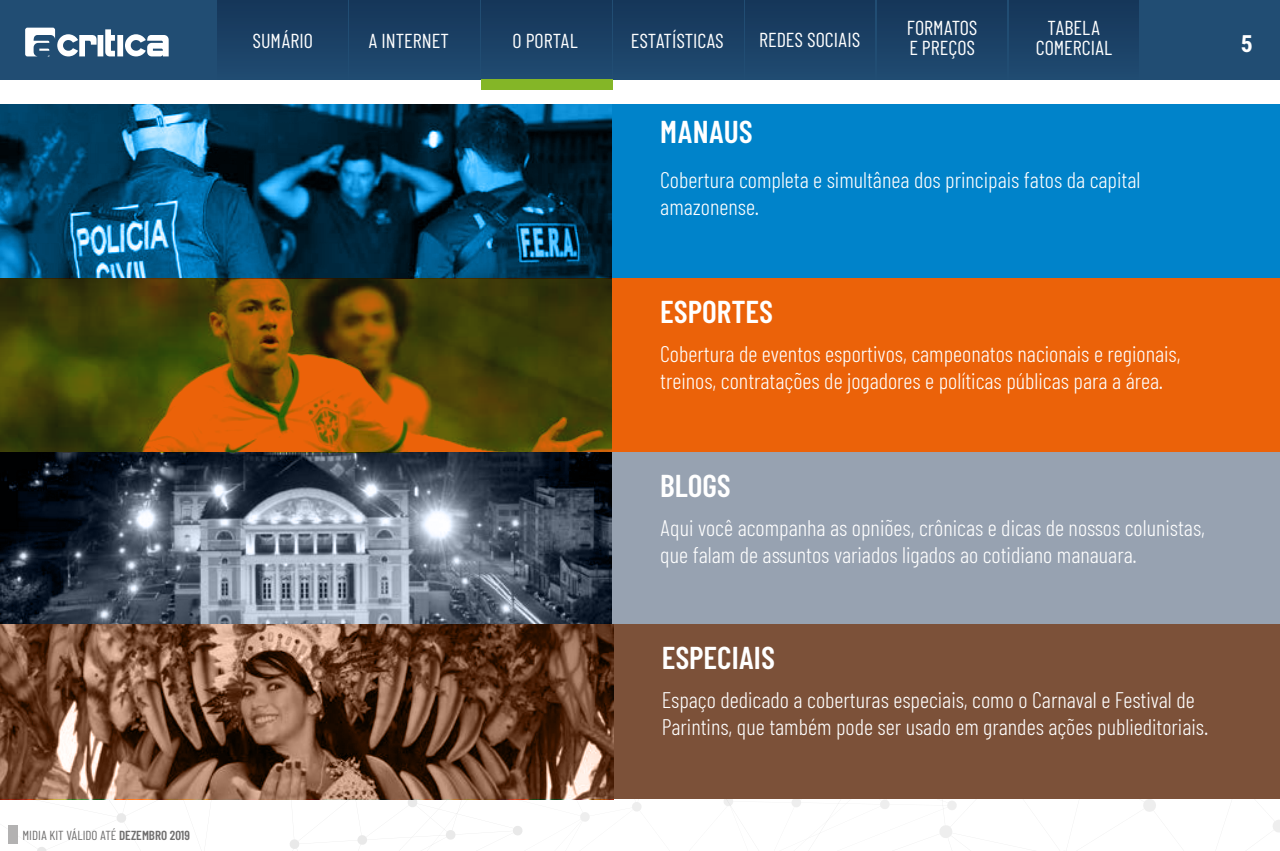
<style>
.page{position:relative;width:1280px;height:851px;background:#fff}
.page>*{position:absolute;margin:0;border:0;box-sizing:border-box;transform-origin:0 0}
.t1{font:600 31.5px "Barlow Condensed";color:#fff}
.t2{font:700 23.62px "Roboto Condensed";color:#fff}
.t3{font:300 22.5px/27px "Barlow Condensed";color:#fff}
.t4{font:20.12px/20.2px "Barlow Condensed";color:#fff}
.t5{font:13.12px "Barlow Condensed";color:#706f6f}
.s1{font-weight:600}
</style>
<div class="page">
<svg style="left:0;top:799px;width:1280px;height:51px"></svg>
<div style="left:0;top:0;width:1280px;height:80px;background:#214d73"></div>
<svg style="left:25px;top:28px;width:144px;height:28px"></svg>
<div style="left:9px;top:825px;width:9px;height:19px;background:#b3b2b2"></div>
<div style="left:350px;top:0;width:129px;height:80px;background:#1b4064"></div>
<div style="left:482px;top:0;width:129px;height:80px;background:#1b4064"></div>
<div style="left:613px;top:0;width:130px;height:80px;background:#1b4064"></div>
<div style="left:745px;top:0;width:130px;height:80px;background:#1b4064"></div>
<div style="left:877px;top:0;width:130px;height:80px;background:#1b4064"></div>
<div style="left:1009px;top:0;width:130px;height:80px;background:#1b4064"></div>
<div style="left:218px;top:0;width:129px;height:80px;background:#1b4064"></div>
<div style="left:0;top:104px;width:1280px;height:174px;background:#0083ca"></div>
<div style="left:0;top:278px;width:1280px;height:175px;background:#eb6209"></div>
<div style="left:0;top:452px;width:1280px;height:175px;background:#97a2b1"></div>
<img style="left:0;top:105px;width:612px;height:519px">
<div style="left:481px;top:80px;width:131px;height:10px;background:#84b627"></div>
<div style="left:0;top:624px;width:1280px;height:175px;background:#7c5139"></div>
<img style="left:0;top:624px;width:613px;height:175px">
<p class="t5" style="left:22px;top:827px;width:169px">MIDIA KIT VÁLIDO ATÉ <span class="s1">DEZEMBRO 2019</span></p>
<p class="t4" style="left:252px;top:30px;width:62px">SUMÁRIO</p>
<p class="t4" style="left:368px;top:30px;width:82px">A INTERNET</p>
<p class="t4" style="left:512px;top:30px;width:67px">O PORTAL</p>
<p class="t4" style="left:631px;top:30px;width:94px">ESTATÍSTICAS</p>
<p class="t4" style="left:759px;top:29px;width:103px">REDES SOCIAIS</p>
<h1 class="t1" style="left:660px;top:112px;width:94px">MANAUS</h1>
<p class="t4" style="left:907px;top:17px;width:72px">FORMATOS<br>E PREÇOS</p>
<p class="t4" style="left:1036px;top:17px;width:78px;text-align:center">TABELA<br>COMERCIAL</p>
<p class="t3" style="left:660px;top:165px;width:482px">Cobertura completa e simultânea dos principais fatos da capital amazonense.</p>
<h1 class="t1" style="left:660px;top:292px;width:114px">ESPORTES</h1>
<p class="t3" style="left:660px;top:339px;width:522px">Cobertura de eventos esportivos, campeonatos nacionais e regionais, treinos, contratações de jogadores e políticas públicas para a área.</p>
<h1 class="t1" style="left:660px;top:466px;width:72px">BLOGS</h1>
<p class="t3" style="left:660px;top:514px;width:546px">Aqui você acompanha as opniões, crônicas e dicas de nossos colunistas, que falam de assuntos variados ligados ao cotidiano manauara.</p>
<h1 class="t1" style="left:662px;top:638px;width:115px">ESPECIAIS</h1>
<p class="t3" style="left:662px;top:685px;width:548px">Espaço dedicado a coberturas especiais, como o Carnaval e Festival de<br>Parintins, que também pode ser usado em grandes ações publieditoriais.</p>
<p class="t2" style="left:1241px;top:27px;width:13px">5</p>
</div>
